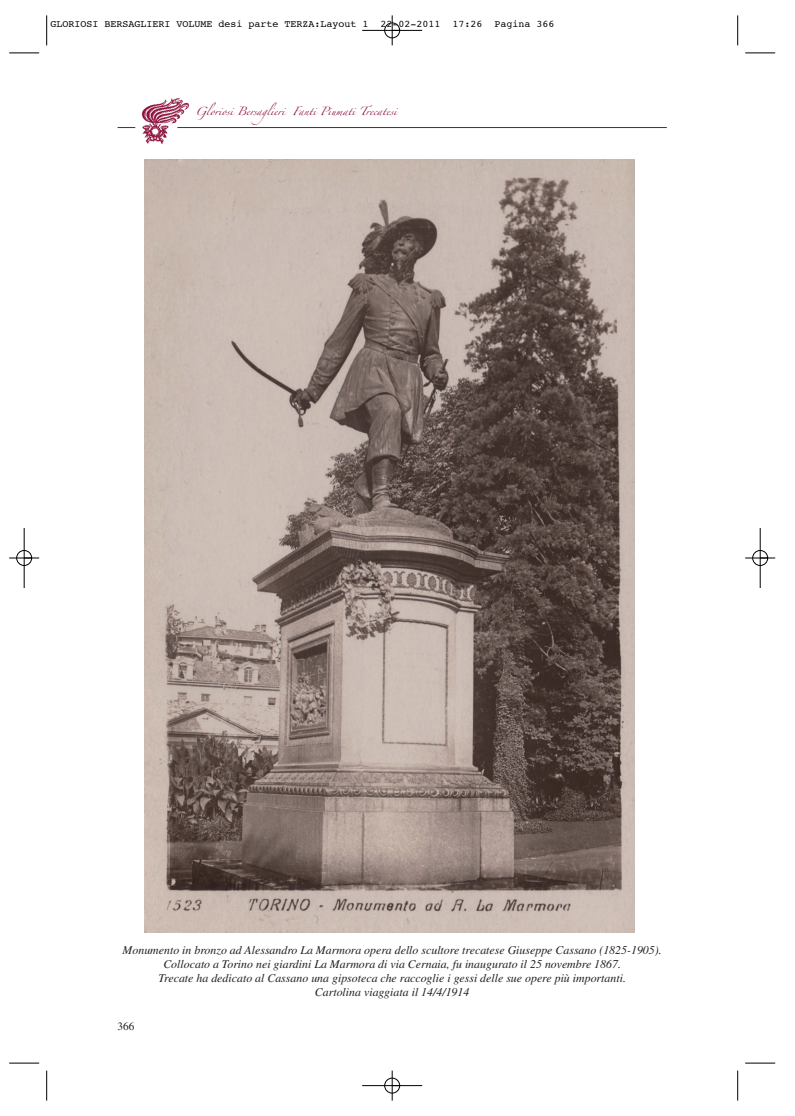
<style>
.page{position:relative;width:795px;height:1116px;background:#fff}
.page>*{position:absolute;margin:0;border:0;box-sizing:border-box;transform-origin:0 0}
.t1{font:italic 11.88px/14.2px "Times LT Std";color:#231f20;text-align:center}
.t2{font:11.25px "Times LT Std";color:#231f20}
.t3{font:10px "Courier";color:#000}
.t4{font:7.5px "Zapfino";color:#8c0b42}
</style>
<div class="page">
<img style="left:133px;top:98px;width:56px;height:46px">
<hr style="left:177px;top:127px;width:490px;height:1px;background:#8c0b42">
<svg style="left:118px;top:127px;width:17px;height:1px"></svg>
<img style="left:144px;top:159px;width:491px;height:773px">
<hr style="left:46px;top:15px;width:1px;height:30px;background:#000">
<hr style="left:9px;top:53px;width:30px;height:1px;background:#000">
<hr style="left:737px;top:15px;width:1px;height:30px;background:#000">
<hr style="left:745px;top:53px;width:30px;height:1px;background:#000">
<hr style="left:46px;top:1070px;width:1px;height:30px;background:#000">
<hr style="left:9px;top:1063px;width:30px;height:1px;background:#000">
<hr style="left:737px;top:1070px;width:1px;height:30px;background:#000">
<hr style="left:745px;top:1063px;width:30px;height:1px;background:#000">
<div style="left:384px;top:1077px;width:16px;height:16px;border:1px solid #fff;border-radius:50%"></div>
<div style="left:16px;top:550px;width:16px;height:16px;border:1px solid #fff;border-radius:50%"></div>
<div style="left:752px;top:550px;width:16px;height:16px;border:1px solid #fff;border-radius:50%"></div>
<hr style="left:362px;top:30px;width:60px;height:1px;background:#000">
<hr style="left:362px;top:1085px;width:60px;height:1px;background:#000">
<hr style="left:24px;top:528px;width:1px;height:60px;background:#000">
<hr style="left:760px;top:528px;width:1px;height:60px;background:#000">
<hr style="left:392px;top:15px;width:1px;height:30px;background:#000">
<hr style="left:392px;top:1070px;width:1px;height:30px;background:#000">
<hr style="left:9px;top:558px;width:30px;height:1px;background:#000">
<hr style="left:745px;top:558px;width:30px;height:1px;background:#000">
<div style="left:384px;top:23px;width:16px;height:15px;border:1px solid #000;border-radius:50%"></div>
<div style="left:384px;top:1078px;width:16px;height:15px;border:1px solid #000;border-radius:50%"></div>
<div style="left:17px;top:550px;width:15px;height:15px;border:1px solid #000;border-radius:50%"></div>
<div style="left:752px;top:550px;width:16px;height:15px;border:1px solid #000;border-radius:50%"></div>
<p class="t3" style="left:50px;top:19px;width:505px">GLORIOSI BERSAGLIERI VOLUME desi parte TERZA:Layout 1 22-02-2011 17:26 Pagina 366</p>
<p class="t4" style="left:196px;top:108px;width:203px">Gloriosi Bersaglieri Fanti Piumati Trecatesi</p>
<p class="t1" style="left:123px;top:943px;width:541px">Monumento in bronzo ad Alessandro La Marmora opera dello scultore trecatese Giuseppe Cassano (1825-1905).<br>Collocato a Torino nei giardini La Marmora di via Cernaia, fu inaugurato il 25 novembre 1867.<br>Trecate ha dedicato al Cassano una gipsoteca che raccoglie i gessi delle sue opere più importanti.<br>Cartolina viaggiata il 14/4/1914</p>
<p class="t2" style="left:118px;top:1022px;width:18px">366</p>
</div>
